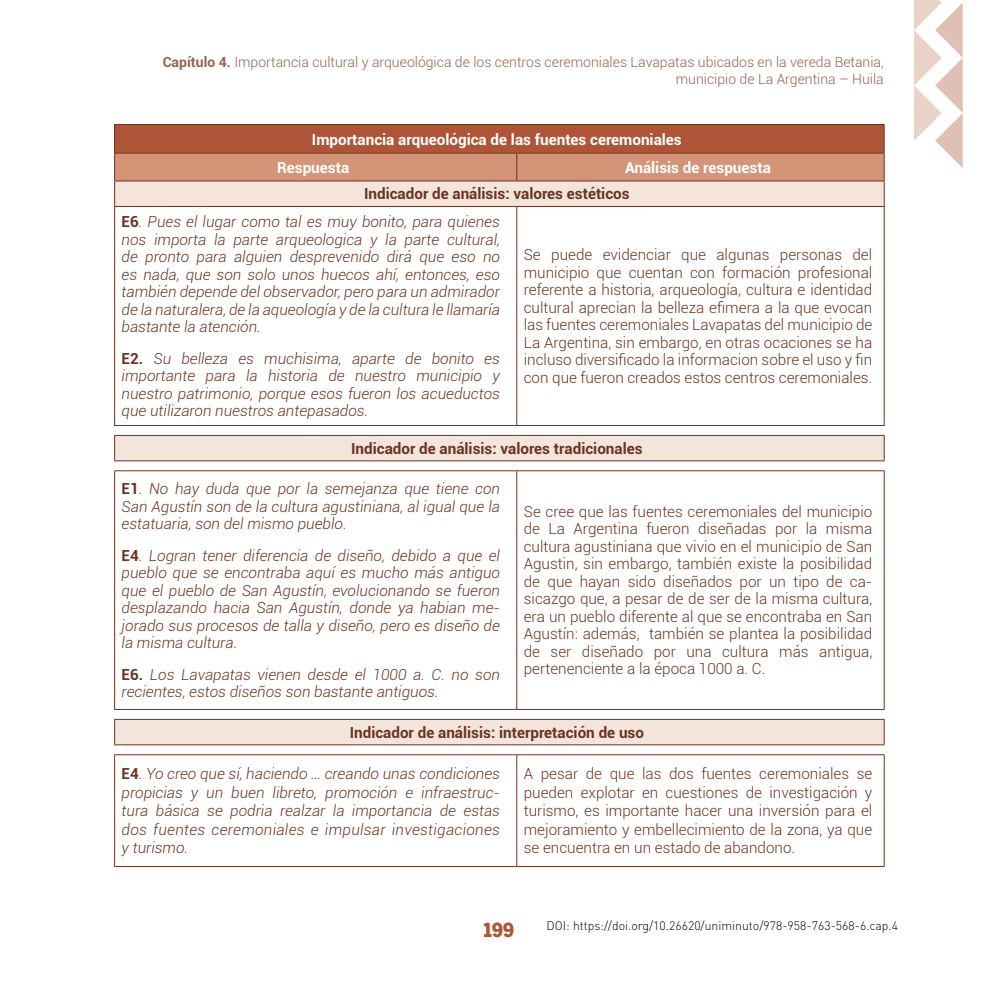
<style>
.page{position:relative;width:993px;height:993px;background:#fff}
.page>*{position:absolute;margin:0;border:0;box-sizing:border-box;transform-origin:0 0}
.t1{font:900 19.25px "Benton Sans Cond";color:#ad5536}
.t2{font:italic 300 15.22px/17.5px "Roboto";color:#693422;text-align:justify}
.t3{font:300 15.22px/17.5px "Roboto";color:#693422;text-align:justify}
.t4{font:700 15.22px "Roboto";color:#693422}
.t5{font:700 15.22px/28.2px "Roboto";color:#fff}
.t6{font:300 14px/17.5px "Roboto";color:#916452;text-align:right}
.t7{font:300 12.25px "DIN Pro";color:#000}
.s1{font-weight:700}
.s2{font-weight:700;font-style:normal}
</style>
<div class="page">
<svg style="left:914px;top:0;width:48px;height:168px"></svg>
<svg style="left:115px;top:207px;width:768px;height:537px"></svg>
<hr style="left:114px;top:206px;width:402px;height:1px;background:#693422">
<hr style="left:114px;top:207px;width:1px;height:218px;background:#693422">
<hr style="left:516px;top:206px;width:368px;height:1px;background:#693422">
<hr style="left:516px;top:207px;width:1px;height:218px;background:#693422">
<hr style="left:883px;top:207px;width:1px;height:218px;background:#693422">
<hr style="left:114px;top:425px;width:402px;height:1px;background:#693422">
<hr style="left:516px;top:425px;width:368px;height:1px;background:#693422">
<hr style="left:114px;top:435px;width:402px;height:1px;background:#693422">
<svg style="left:114px;top:435px;width:1px;height:25px"></svg>
<hr style="left:516px;top:435px;width:368px;height:1px;background:#693422">
<svg style="left:883px;top:435px;width:1px;height:25px"></svg>
<hr style="left:114px;top:460px;width:402px;height:1px;background:#693422">
<hr style="left:516px;top:460px;width:368px;height:1px;background:#693422">
<hr style="left:114px;top:470px;width:402px;height:1px;background:#693422">
<hr style="left:114px;top:471px;width:1px;height:237px;background:#693422">
<hr style="left:516px;top:470px;width:368px;height:1px;background:#693422">
<hr style="left:516px;top:471px;width:1px;height:237px;background:#693422">
<hr style="left:883px;top:471px;width:1px;height:237px;background:#693422">
<hr style="left:114px;top:708px;width:402px;height:1px;background:#693422">
<hr style="left:516px;top:708px;width:368px;height:1px;background:#693422">
<hr style="left:114px;top:718px;width:402px;height:1px;background:#693422">
<svg style="left:114px;top:719px;width:1px;height:25px"></svg>
<hr style="left:516px;top:718px;width:368px;height:1px;background:#693422">
<svg style="left:883px;top:719px;width:1px;height:25px"></svg>
<hr style="left:114px;top:744px;width:402px;height:1px;background:#693422">
<hr style="left:516px;top:744px;width:368px;height:1px;background:#693422">
<hr style="left:114px;top:754px;width:402px;height:1px;background:#693422">
<hr style="left:114px;top:755px;width:1px;height:110px;background:#693422">
<hr style="left:516px;top:754px;width:368px;height:1px;background:#693422">
<hr style="left:516px;top:755px;width:1px;height:110px;background:#693422">
<hr style="left:883px;top:755px;width:1px;height:110px;background:#693422">
<hr style="left:114px;top:865px;width:402px;height:1px;background:#693422">
<hr style="left:516px;top:865px;width:368px;height:1px;background:#693422">
<hr style="left:114px;top:124px;width:402px;height:1px;background:#693422">
<hr style="left:516px;top:124px;width:368px;height:1px;background:#693422">
<svg style="left:114px;top:125px;width:770px;height:81px;background:#cd947d"></svg>
<hr style="left:114px;top:180px;width:402px;height:1px;background:#693422">
<hr style="left:516px;top:180px;width:368px;height:1px;background:#693422">
<p class="t6" style="left:163px;top:52px;width:722px"><span class="s1">Capítulo 4.</span> Importancia cultural y arqueológica de los centros ceremoniales Lavapatas ubicados en la vereda Betania, municipio de La Argentina – Huila</p>
<p class="t5" style="left:277px;top:124px;width:406px;text-indent:35px">Importancia arqueológica de las fuentes ceremoniales<br>Respuesta</p>
<p class="t5" style="left:625px;top:153px;width:147px">Análisis de respuesta</p>
<p class="t2" style="left:122px;top:180px;width:509px;line-height:27.7px;text-indent:242px"><span class="s2">Indicador de análisis: valores estéticos<br>E6</span>. Pues el lugar como tal es muy bonito, para quienes</p>
<p class="t2" style="left:122px;top:230px;width:380px">nos importa la parte arqueologica y la parte cultural, de pronto para alguien desprevenido dirá que eso no es nada, que son solo unos huecos ahí, entonces, eso también depende del observador, pero para un admirador de la naturalera, de la aqueología y de la cultura le llamaría bastante la atención.</p>
<p class="t2" style="left:122px;top:349px;width:380px"><span class="s2">E2.</span> Su belleza es muchisima, aparte de bonito es importante para la historia de nuestro municipio y nuestro patrimonio, porque esos fueron los acueductos que utilizaron nuestros antepasados.</p>
<p class="t3" style="left:523px;top:245px;width:350px">Se puede evidenciar que algunas personas del municipio que cuentan con formación profesional referente a historia, arqueología, cultura e identidad cultural aprecian la belleza efimera a la que evocan las fuentes ceremoniales Lavapatas del municipio de La Argentina, sin embargo, en otras ocaciones se ha incluso diversificado la informacion sobre el uso y fin con que fueron creados estos centros ceremoniales.</p>
<p class="t4" style="left:351px;top:437px;width:293px">Indicador de análisis: valores tradicionales</p>
<p class="t2" style="left:122px;top:479px;width:380px"><span class="s2">E1</span>. No hay duda que por la semejanza que tiene con San Agustín son de la cultura agustiniana, al igual que la estatuaria, son del mismo pueblo.</p>
<p class="t2" style="left:122px;top:546px;width:380px"><span class="s2">E4</span>. Logran tener diferencia de diseño, debido a que el pueblo que se encontraba aquí es mucho más antiguo que el pueblo de San Agustín, evolucionando se fueron desplazando hacia San Agustín, donde ya habian me&shy;jorado sus procesos de talla y diseño, pero es diseño de la misma cultura.</p>
<p class="t2" style="left:122px;top:665px;width:380px"><span class="s2">E6.</span> Los Lavapatas vienen desde el 1000 a. C. no son recientes, estos diseños son bastante antiguos.</p>
<p class="t3" style="left:523px;top:502px;width:350px">Se cree que las fuentes ceremoniales del municipio de La Argentina fueron diseñadas por la misma cultura agustiniana que vivio en el municipio de San Agustin, sin embargo, también existe la posibilidad de que hayan sido diseñados por un tipo de ca&shy;sicazgo que, a pesar de de ser de la misma cultura, era un pueblo diferente al que se encontraba en San Agustín: además, también se plantea la posibilidad de ser diseñado por una cultura más antigua, pertenenciente a la época 1000 a. C.</p>
<p class="t4" style="left:349px;top:721px;width:296px">Indicador de análisis: interpretación de uso</p>
<p class="t2" style="left:122px;top:764px;width:380px;line-height:18.4px"><span class="s2">E4</span>. Yo creo que sí, haciendo … creando unas condiciones propicias y un buen libreto, promoción e infraestruc&shy;tura básica se podria realzar la importancia de estas dos fuentes ceremoniales e impulsar investigaciones y turismo.</p>
<p class="t3" style="left:523px;top:764px;width:350px;line-height:18.4px">A pesar de que las dos fuentes ceremoniales se pueden explotar en cuestiones de investigación y turismo, es importante hacer una inversión para el mejoramiento y embellecimiento de la zona, ya que se encuentra en un estado de abandono.</p>
<p class="t1" style="left:484px;top:918px;width:31px">199</p>
<p class="t7" style="left:546px;top:916px;width:353px">DOI: https://doi.org/10.26620/uniminuto/978-958-763-568-6.cap.4</p>
</div>
